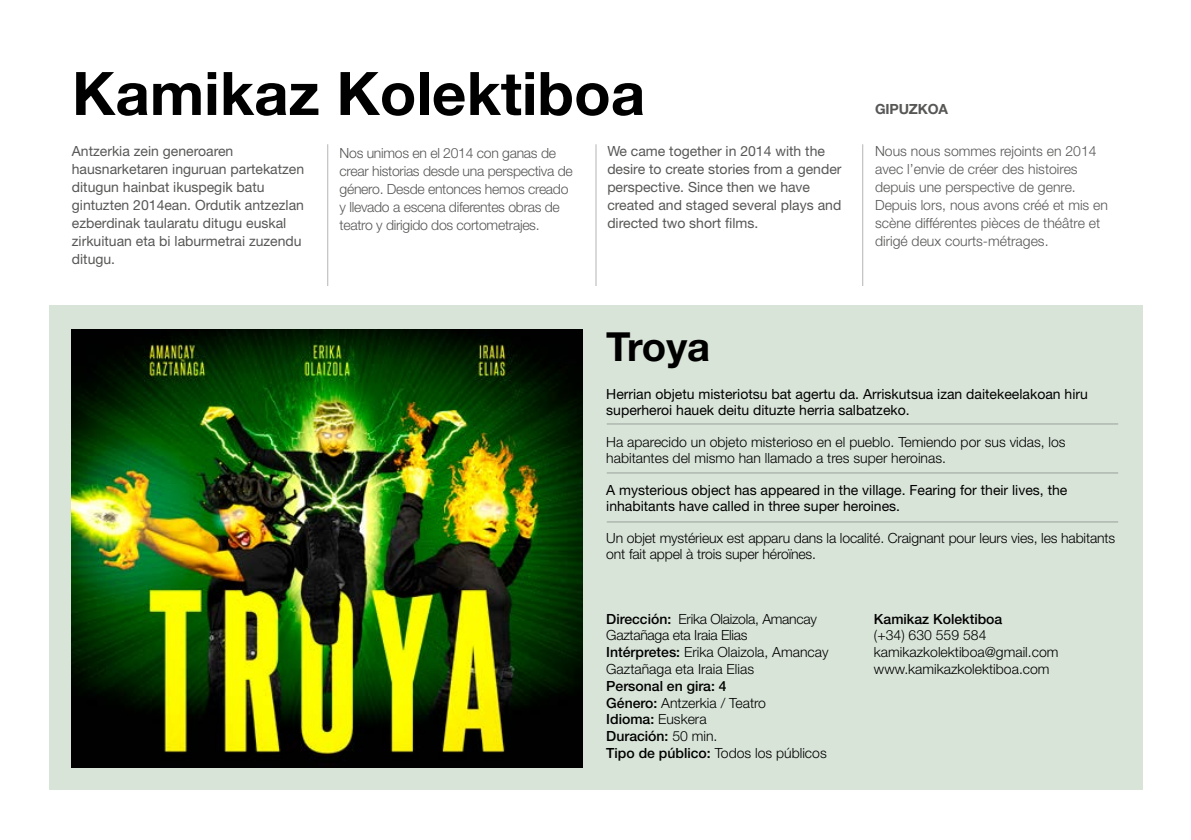
<style>
.page{position:relative;width:1191px;height:840px;background:#fff}
.page>*{position:absolute;margin:0;border:0;box-sizing:border-box;transform-origin:0 0}
.t1{font:700 60px "Helvetica Neue LT Std";color:#000}
.t2{font:700 40px "Helvetica Neue LT Std";letter-spacing:-.01em;color:#000}
.t3{font:300 14px/16.8px "Helvetica Neue LT Std";color:#000}
.t4{font:14px/18px "Helvetica Neue LT Std";color:#575756}
.t5{font:14px/16px "Helvetica Neue LT Std";color:#000}
.t6{font:300 14px/18px "Helvetica Neue LT Std";color:#575756}
.t7{font:300 14px/18px "Helvetica Neue LT Std";letter-spacing:-.02em;color:#575756}
.t8{font:500 14px/16.8px "Helvetica Neue LT Std";color:#000}
.t9{font:700 14px "Helvetica Neue LT Std";letter-spacing:-.01em;color:#575756}
.s1{font-weight:500}
.s2{font-weight:300}
</style>
<div class="page">
<div style="left:49px;top:305px;width:1093px;height:484px;background:#d9e4d9"></div>
<hr style="left:607px;top:423px;width:511px;height:1px;background:#000">
<hr style="left:607px;top:472px;width:511px;height:1px;background:#000">
<hr style="left:607px;top:521px;width:511px;height:1px;background:#000">
<img style="left:72px;top:330px;width:511px;height:437px">
<hr style="left:327px;top:144px;width:1px;height:142px;background:#000">
<hr style="left:595px;top:144px;width:1px;height:142px;background:#000">
<hr style="left:862px;top:144px;width:1px;height:142px;background:#000">
<h1 class="t1" style="left:72px;top:56px;width:574px">Kamikaz Kolektiboa</h1>
<p class="t9" style="left:875px;top:101px;width:75px">GIPUZKOA</p>
<p class="t4" style="left:72px;top:142px;width:234px">Antzerkia zein generoaren hausnarketaren inguruan partekatzen ditugun hainbat ikuspegik batu gintuzten 2014ean. Ordutik antzezlan ezberdinak taularatu ditugu euskal zirkuituan eta bi laburmetrai zuzendu ditugu.</p>
<p class="t7" style="left:339px;top:144px;width:235px">Nos unimos en el 2014 con ganas de crear historias desde una perspectiva de género. Desde entonces hemos creado y llevado a escena diferentes obras de teatro y dirigido dos cortometrajes.</p>
<p class="t4" style="left:607px;top:142px;width:236px">We came together in 2014 with the desire to create stories from a gender perspective. Since then we have created and staged several plays and directed two short films.</p>
<p class="t6" style="left:875px;top:142px;width:234px">Nous nous sommes rejoints en 2014 avec l’envie de créer des histoires depuis une perspective de genre.<br>Depuis lors, nous avons créé et mis en scène différentes pièces de théâtre et dirigé deux courts-métrages.</p>
<h2 class="t2" style="left:606px;top:322px;width:105px">Troya</h2>
<p class="t5" style="left:606px;top:385px;width:483px">Herrian objetu misteriotsu bat agertu da. Arriskutsua izan daitekeelakoan hiru superheroi hauek deitu dituzte herria salbatzeko.</p>
<p class="t3" style="left:606px;top:433px;width:461px;line-height:16px">Ha aparecido un objeto misterioso en el pueblo. Temiendo por sus vidas, los habitantes del mismo han llamado a tres super heroinas.</p>
<p class="t5" style="left:606px;top:481px;width:463px">A mysterious object has appeared in the village. Fearing for their lives, the inhabitants have called in three super heroines.</p>
<p class="t3" style="left:606px;top:529px;width:510px;line-height:16px">Un objet mystérieux est apparu dans la localité. Craignant pour leurs vies, les habitants ont fait appel à trois super héroïnes.</p>
<p class="t3" style="left:606px;top:609px;width:224px"><span class="s1">Dirección:</span> Erika Olaizola, Amancay<br>Gaztañaga eta Iraia Elias<br><span class="s1">Intérpretes:</span> Erika Olaizola, Amancay<br>Gaztañaga eta Iraia Elias</p>
<p class="t8" style="left:606px;top:677px;width:222px">Personal en gira: 4<br>Género: <span class="s2">Antzerkia / Teatro<br></span>Idioma: <span class="s2">Euskera<br></span>Duración: <span class="s2">50 min.<br></span>Tipo de público: <span class="s2">Todos los públicos</span></p>
<p class="t8" style="left:874px;top:609px;width:130px">Kamikaz Kolektiboa</p>
<p class="t3" style="left:874px;top:626px;width:186px">(+34) 630 559 584 kamikazkolektiboa@gmail.com www.kamikazkolektiboa.com</p>
</div>
